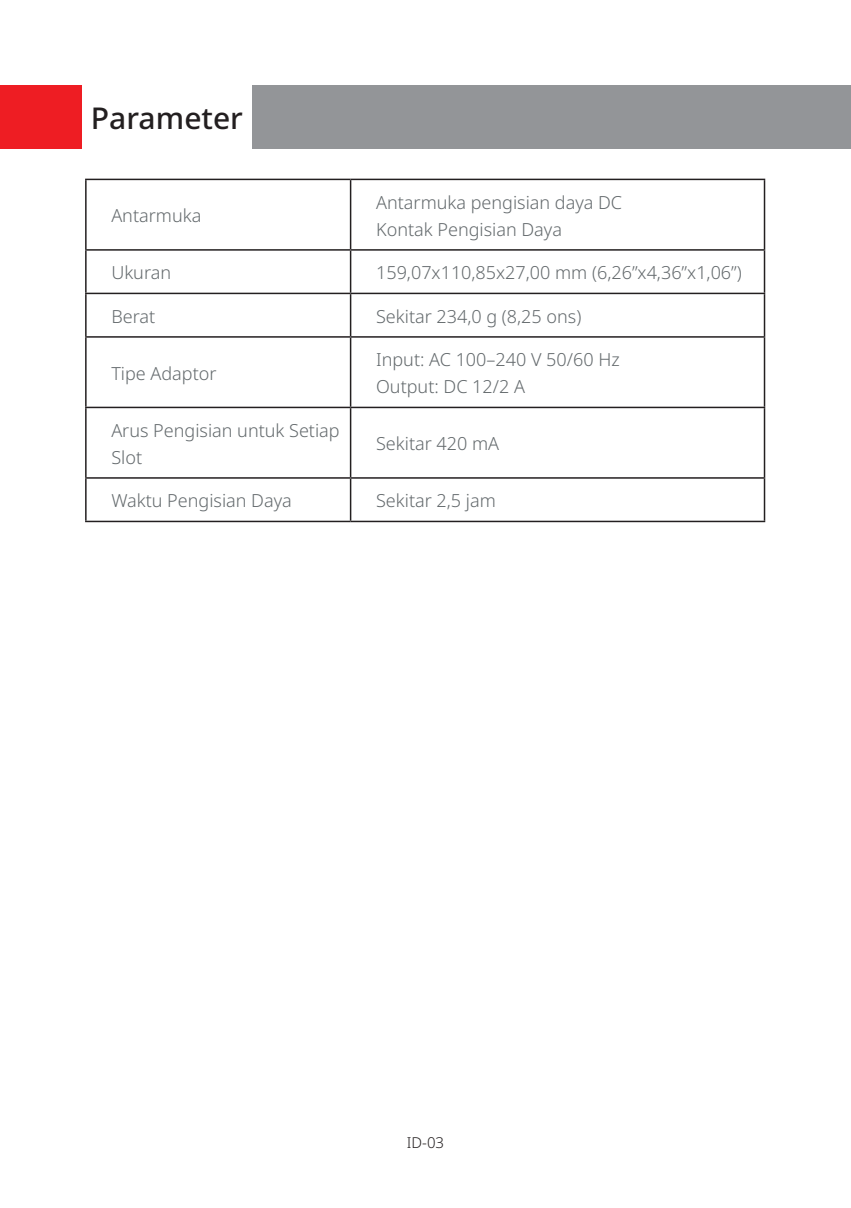
<style>
.page{position:relative;width:851px;height:1208px;background:#fff}
.page>*{position:absolute;margin:0;border:0;box-sizing:border-box;transform-origin:0 0}
.Heading{font:500 30px "Noto Sans";color:#231f20}
.Light_5pt{font:300 18px/27px "Noto Sans";color:#63696c}
.t1{font:300 15px "Noto Sans";color:#231f20}
</style>
<div class="page">
<div style="left:82px;top:85px;width:768px;height:63px;background:#939598"></div>
<div style="left:0;top:85px;width:82px;height:63px;background:#ee1d23"></div>
<hr style="left:85px;top:179px;width:265px;height:1px;background:#231f20">
<hr style="left:85px;top:180px;width:2px;height:69px;background:#231f20">
<hr style="left:350px;top:179px;width:415px;height:1px;background:#231f20">
<hr style="left:350px;top:180px;width:1px;height:69px;background:#231f20">
<hr style="left:763px;top:180px;width:2px;height:69px;background:#231f20">
<hr style="left:85px;top:249px;width:265px;height:2px;background:#231f20">
<hr style="left:85px;top:251px;width:2px;height:42px;background:#231f20">
<hr style="left:350px;top:249px;width:415px;height:2px;background:#231f20">
<hr style="left:350px;top:251px;width:1px;height:42px;background:#231f20">
<hr style="left:763px;top:251px;width:2px;height:42px;background:#231f20">
<hr style="left:85px;top:293px;width:265px;height:1px;background:#231f20">
<hr style="left:85px;top:294px;width:2px;height:42px;background:#231f20">
<hr style="left:350px;top:293px;width:415px;height:1px;background:#231f20">
<hr style="left:350px;top:294px;width:1px;height:42px;background:#231f20">
<hr style="left:763px;top:294px;width:2px;height:42px;background:#231f20">
<hr style="left:85px;top:336px;width:265px;height:2px;background:#231f20">
<hr style="left:85px;top:338px;width:2px;height:69px;background:#231f20">
<hr style="left:350px;top:336px;width:415px;height:2px;background:#231f20">
<hr style="left:350px;top:338px;width:1px;height:69px;background:#231f20">
<hr style="left:763px;top:338px;width:2px;height:69px;background:#231f20">
<hr style="left:85px;top:407px;width:265px;height:1px;background:#231f20">
<hr style="left:85px;top:408px;width:2px;height:69px;background:#231f20">
<hr style="left:350px;top:407px;width:415px;height:1px;background:#231f20">
<hr style="left:350px;top:408px;width:1px;height:69px;background:#231f20">
<hr style="left:763px;top:408px;width:2px;height:69px;background:#231f20">
<hr style="left:85px;top:477px;width:265px;height:2px;background:#231f20">
<hr style="left:85px;top:479px;width:2px;height:42px;background:#231f20">
<hr style="left:350px;top:477px;width:415px;height:2px;background:#231f20">
<hr style="left:350px;top:479px;width:1px;height:42px;background:#231f20">
<hr style="left:763px;top:479px;width:2px;height:42px;background:#231f20">
<hr style="left:85px;top:521px;width:265px;height:1px;background:#231f20">
<hr style="left:350px;top:521px;width:415px;height:1px;background:#231f20">
<div style="left:82px;top:85px;width:169px;height:63px;background:#fff"></div>
<p class="Heading" style="left:91px;top:101px;width:153px">Parameter</p>
<p class="Light_5pt" style="left:111px;top:203px;width:91px">Antarmuka</p>
<p class="Light_5pt" style="left:376px;top:189px;width:247px">Antarmuka pengisian daya DC</p>
<p class="Light_5pt" style="left:376px;top:216px;width:187px">Kontak Pengisian Daya</p>
<p class="Light_5pt" style="left:111px;top:260px;width:61px">Ukuran</p>
<p class="Light_5pt" style="left:376px;top:260px;width:367px">159,07x110,85x27,00 mm (6,26”x4,36”x1,06”)</p>
<p class="Light_5pt" style="left:111px;top:303px;width:45px">Berat</p>
<p class="Light_5pt" style="left:376px;top:303px;width:207px">Sekitar 234,0 g (8,25 ons)</p>
<p class="Light_5pt" style="left:111px;top:360px;width:107px">Tipe Adaptor</p>
<p class="Light_5pt" style="left:376px;top:347px;width:245px">Input: AC 100–240 V 50/60 Hz</p>
<p class="Light_5pt" style="left:376px;top:374px;width:150px">Output: DC 12/2 A</p>
<p class="Light_5pt" style="left:111px;top:417px;width:230px">Arus Pengisian untuk Setiap<br>Slot</p>
<p class="Light_5pt" style="left:376px;top:431px;width:124px">Sekitar 420 mA</p>
<p class="Light_5pt" style="left:111px;top:488px;width:182px">Waktu Pengisian Daya</p>
<p class="Light_5pt" style="left:376px;top:488px;width:121px">Sekitar 2,5 jam</p>
<p class="t1" style="left:407px;top:1134px;width:39px">ID-03</p>
</div>
